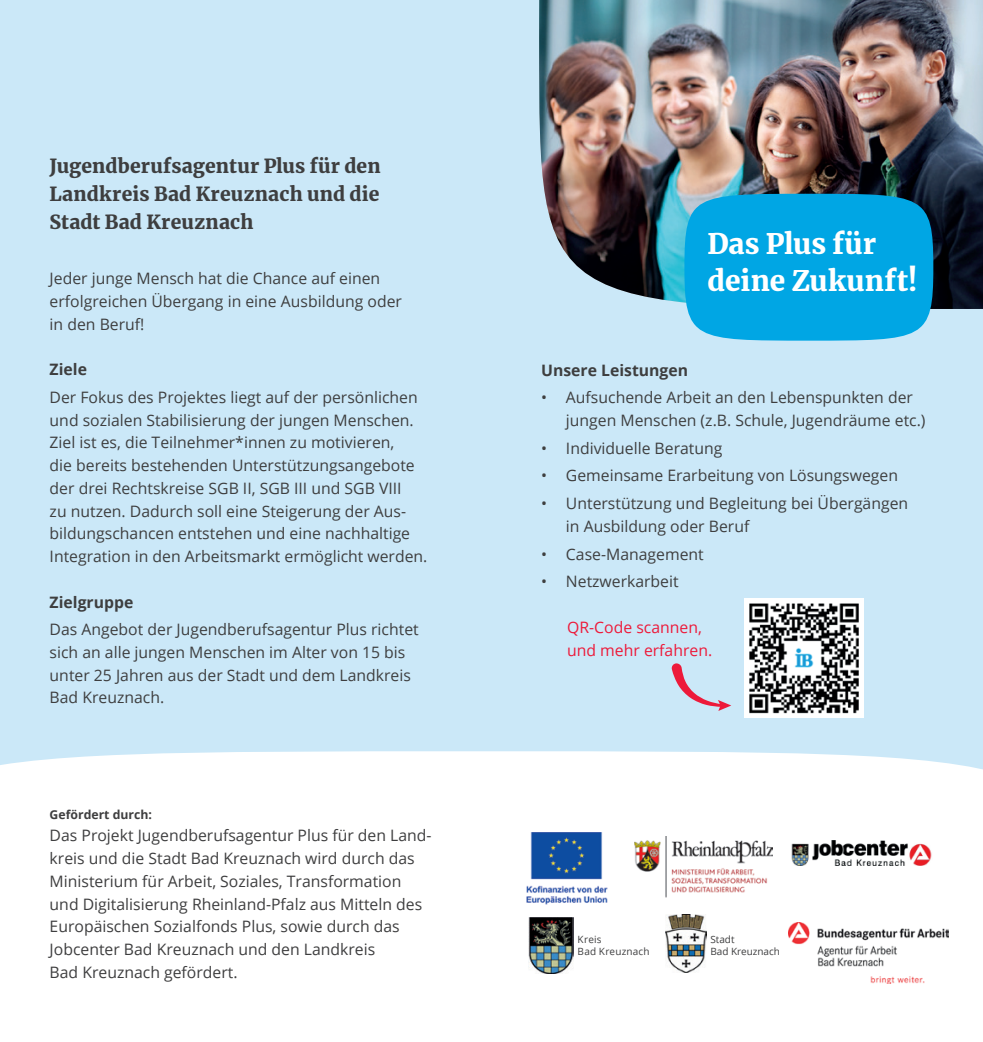
<style>
.page{position:relative;width:983px;height:1042px;background:#fff}
.page>*{position:absolute;margin:0;border:0;box-sizing:border-box;transform-origin:0 0}
.t1{font:900 28px/36.8px "Merriweather";letter-spacing:.005em;color:#fff}
.t2{font:900 19.25px/28px "Merriweather";letter-spacing:.01em;color:#3e3e3f;text-align:justify}
.t3{font:15.75px/22.8px "Open Sans";color:#3e3e3f}
.t4{font:700 15.75px "Open Sans";color:#3e3e3f}
.t5{font:15.75px/22.8px "Open Sans";color:#ed1a3a}
.t6{font:700 12.25px "Open Sans";color:#3e3e3f}
.t7{font:9.97px/12.2px "Open Sans";letter-spacing:.005em;color:#3e3e3f}
</style>
<div class="page">
<div style="left:0;top:0;width:982px;height:1042px;background:#cbe8f8"></div>
<img style="left:539px;top:0;width:443px;height:309px">
<div style="left:684px;top:194px;width:249px;height:147px;background:#00a6e4;border-radius:50%"></div>
<div style="left:0;top:751px;width:982px;height:291px;background:#fff"></div>
<img style="left:744px;top:599px;width:119px;height:118px">
<svg style="left:671px;top:663px;width:60px;height:48px"></svg>
<img style="left:788px;top:923px;width:160px;height:60px">
<img style="left:528px;top:917px;width:45px;height:56px">
<img style="left:665px;top:914px;width:41px;height:58px">
<img style="left:524px;top:832px;width:85px;height:73px">
<img style="left:790px;top:840px;width:142px;height:26px">
<img style="left:634px;top:837px;width:138px;height:68px">
<p class="t2" style="left:50px;top:151px;width:332px">Jugendberufsagentur Plus für den Landkreis Bad Kreuznach und die Stadt Bad Kreuznach</p>
<p class="t3" style="left:50px;top:266px;width:354px">Jeder junge Mensch hat die Chance auf einen erfolgreichen Übergang in eine Ausbildung oder in den Beruf!</p>
<p class="t4" style="left:50px;top:358px;width:39px">Ziele</p>
<p class="t3" style="left:50px;top:385px;width:379px">Der Fokus des Projektes liegt auf der persönlichen und sozialen Stabilisierung der jungen Menschen.<br>Ziel ist es, die Teilnehmer*innen zu motivieren,<br>die bereits bestehenden Unterstützungsangebote der drei Rechtskreise SGB II, SGB III und SGB VIII<br>zu nutzen. Dadurch soll eine Steigerung der Aus&shy;bildungschancen entstehen und eine nachhaltige Integration in den Arbeitsmarkt ermöglicht werden.</p>
<p class="t4" style="left:50px;top:591px;width:85px">Zielgruppe</p>
<p class="t3" style="left:50px;top:618px;width:370px">Das Angebot der Jugendberufsagentur Plus richtet sich an alle jungen Menschen im Alter von 15 bis unter 25 Jahren aus der Stadt und dem Landkreis Bad Kreuznach.</p>
<p class="t6" style="left:50px;top:805px;width:104px">Gefördert durch:</p>
<p class="t3" style="left:50px;top:824px;width:383px">Das Projekt Jugendberufsagentur Plus für den Land&shy;kreis und die Stadt Bad Kreuznach wird durch das Ministerium für Arbeit, Soziales, Transformation und Digitalisierung Rheinland-Pfalz aus Mitteln des Europäischen Sozialfonds Plus, sowie durch das Jobcenter Bad Kreuznach und den Landkreis<br>Bad Kreuznach gefördert.</p>
<h1 class="t1" style="left:707px;top:225px;width:211px">Das Plus für deine Zukunft!</h1>
<p class="t4" style="left:541px;top:359px;width:148px">Unsere Leistungen</p>
<p class="t3" style="left:566px;top:386px;width:361px;text-indent:-25px">• Aufsuchende Arbeit an den Lebenspunkten der jungen Menschen (z.B. Schule, Jugendräume etc.)</p>
<p class="t3" style="left:541px;top:436px;width:183px">• Individuelle Beratung</p>
<p class="t3" style="left:541px;top:464px;width:358px">• Gemeinsame Erarbeitung von Lösungswegen</p>
<p class="t3" style="left:566px;top:492px;width:344px;text-indent:-25px">• Unterstützung und Begleitung bei Übergängen in Ausbildung oder Beruf</p>
<p class="t3" style="left:541px;top:542px;width:164px">• Case-Management</p>
<p class="t3" style="left:541px;top:570px;width:139px">• Netzwerkarbeit</p>
<p class="t5" style="left:567px;top:615px;width:146px">QR-Code scannen, und mehr erfahren.</p>
<p class="t7" style="left:577px;top:933px;width:74px">Kreis<br>Bad Kreuznach</p>
<p class="t7" style="left:710px;top:932px;width:71px">Stadt<br>Bad Kreuznach</p>
</div>
